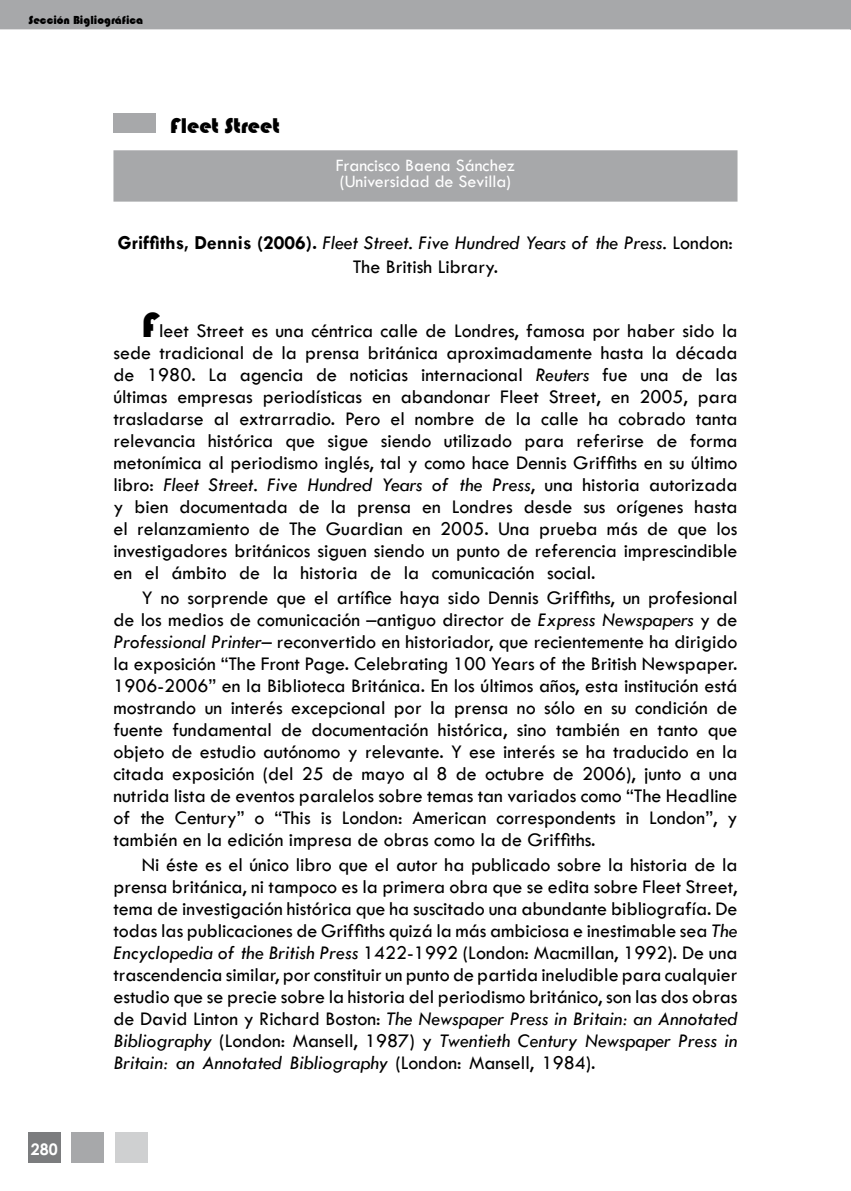
<style>
.page{position:relative;width:851px;height:1191px;background:#fff}
.page>*{position:absolute;margin:0;border:0;box-sizing:border-box;transform-origin:0 0}
.t1{font:22px "Bauhaus 93";color:#000}
.t2{font:20px/22px "Tw Cen";color:#000;text-align:justify}
.t3{font:italic 20px/24px "Tw Cen";color:#000;text-align:center}
.t4{font:18px/16px "Tw Cen";color:#fff}
.t5{font:700 16px "Century Gothic";color:#fff}
.t6{font:12px "Bauhaus 93";color:#000}
.s1{font-weight:700;font-style:normal}
.s2{font-style:normal}
.s3{font-family:"Bauhaus 93";font-size:36px}
.s4{font-style:italic}
</style>
<div class="page">
<div style="left:0;top:0;width:850px;height:28px;background:#a7a8aa"></div>
<div style="left:0;top:0;width:850px;height:29px;border:2px solid #a7a8aa"></div>
<div style="left:28px;top:1132px;width:32px;height:30px;background:#7b7c7e"></div>
<div style="left:72px;top:1132px;width:32px;height:30px;background:#a7a8aa"></div>
<div style="left:115px;top:1132px;width:32px;height:30px;background:#cfd0d1"></div>
<svg style="left:849px;top:0;width:2px;height:29px"></svg>
<div style="left:117px;top:154px;width:616px;height:44px;background:#a7a8aa"></div>
<div style="left:113px;top:150px;width:624px;height:52px;border:8px solid #a7a8aa"></div>
<div style="left:113px;top:113px;width:43px;height:20px;background:#a7a8aa"></div>
<p class="t6" style="left:28px;top:13px;width:116px">Sección Bigliográfica</p>
<p class="t1" style="left:170px;top:113px;width:111px">Fleet Street</p>
<p class="t4" style="left:336px;top:157px;width:181px">Francisco Baena Sánchez (Universidad de Sevilla)</p>
<p class="t5" style="left:31px;top:1136px;width:28px">280</p>
<p class="t3" style="left:118px;top:231px;width:616px"><span class="s1">Griffiths, Dennis (2006).</span> Fleet Street. Five Hundred Years of the Press. <span class="s2">London:<br>The British Library.</span></p>
<p class="t2" style="left:113px;top:320px;width:625px;text-indent:28px"><span class="s3">F</span>leet Street es una céntrica calle de Londres, famosa por haber sido la sede tradicional de la prensa británica aproximadamente hasta la década de 1980. La agencia de noticias internacional <span class="s4">Reuters</span> fue una de las últimas empresas periodísticas en abandonar Fleet Street, en 2005, para trasladarse al extrarradio. Pero el nombre de la calle ha cobrado tanta relevancia histórica que sigue siendo utilizado para referirse de forma metonímica al periodismo inglés, tal y como hace Dennis Griffiths en su último libro: <span class="s4">Fleet Street. Five Hundred Years of the Press</span>, una historia autorizada y bien documentada de la prensa en Londres desde sus orígenes hasta el relanzamiento de The Guardian en 2005. Una prueba más de que los investigadores británicos siguen siendo un punto de referencia imprescindible en el ámbito de la historia de la comunicación social.</p>
<p class="t2" style="left:113px;top:587px;width:625px;text-indent:28px">Y no sorprende que el artífice haya sido Dennis Griffiths, un profesional de los medios de comunicación –antiguo director de <span class="s4">Express Newspapers</span> y de <span class="s4">Professional Printer</span>– reconvertido en historiador, que recientemente ha dirigido la exposición “The Front Page. Celebrating 100 Years of the British Newspaper.<br>1906-2006” en la Biblioteca Británica. En los últimos años, esta institución está mostrando un interés excepcional por la prensa no sólo en su condición de fuente fundamental de documentación histórica, sino también en tanto que objeto de estudio autónomo y relevante. Y ese interés se ha traducido en la citada exposición (del 25 de mayo al 8 de octubre de 2006), junto a una nutrida lista de eventos paralelos sobre temas tan variados como “The Headline of the Century” o “This is London: American correspondents in London”, y también en la edición impresa de obras como la de Griffiths.</p>
<p class="t2" style="left:113px;top:853px;width:625px;text-indent:28px">Ni éste es el único libro que el autor ha publicado sobre la historia de la prensa británica, ni tampoco es la primera obra que se edita sobre Fleet Street, tema de investigación histórica que ha suscitado una abundante bibliografía. De todas las publicaciones de Griffiths quizá la más ambiciosa e inestimable sea <span class="s4">The Encyclopedia of the British Press</span> 1422-1992 (London: Macmillan, 1992). De una trascendencia similar, por constituir un punto de partida ineludible para cualquier estudio que se precie sobre la historia del periodismo británico, son las dos obras de David Linton y Richard Boston: <span class="s4">The Newspaper Press in Britain: an Annotated Bibliography</span> (London: Mansell, 1987) y <span class="s4">Twentieth Century Newspaper Press in Britain: an Annotated Bibliography</span> (London: Mansell, 1984).</p>
</div>
